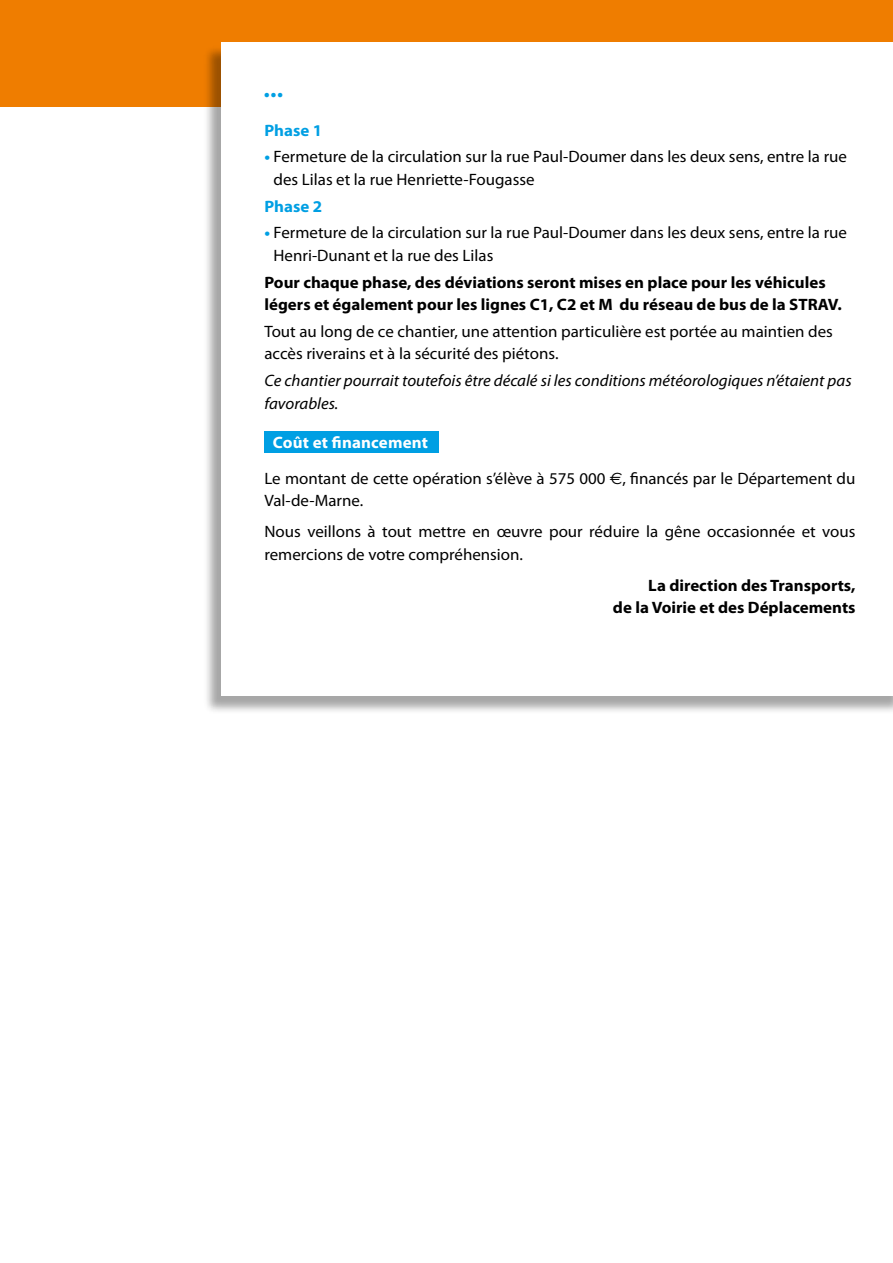
<style>
.page{position:relative;width:893px;height:1263px;background:#fff}
.page>*{position:absolute;margin:0;border:0;box-sizing:border-box;transform-origin:0 0}
.t1{font:700 24px "Myriad Pro";color:#009fe3}
.t2{font:16.5px/22.5px "Myriad Pro";color:#000}
.t3{font:700 16.5px/22.5px "Myriad Pro";color:#000}
.t4{font:italic 16.5px/22.5px "Myriad Pro";color:#000}
.t5{font:700 16.5px "Myriad Pro";color:#009fe3}
.s1{font-weight:700;color:#009fe3}
.s2{font-weight:700;color:#fff}
.s3{font-family:"Euro Sans"}
</style>
<div class="page">
<div style="left:0;top:0;width:893px;height:106px;background:#ef7d00"></div>
<div style="left:203px;top:45px;width:690px;height:669px;background:#000;opacity:.35"></div>
<div style="left:222px;top:43px;width:671px;height:653px;background:#fff"></div>
<div style="left:264px;top:431px;width:175px;height:21px;background:#009fe3"></div>
<h1 class="t1" style="left:264px;top:73px;width:21px">...</h1>
<p class="t5" style="left:264px;top:119px;width:59px">Phase 1</p>
<p class="t2" style="left:274px;top:145px;width:575px;text-indent:-9px"><span class="s1">•</span> Fermeture de la circulation sur la rue Paul-Doumer dans les deux sens, entre la rue des Lilas et la rue Henriette-Fougasse</p>
<p class="t5" style="left:264px;top:195px;width:59px">Phase 2</p>
<p class="t2" style="left:274px;top:221px;width:575px;text-indent:-9px"><span class="s1">•</span> Fermeture de la circulation sur la rue Paul-Doumer dans les deux sens, entre la rue<br>Henri-Dunant et la rue des Lilas</p>
<p class="t3" style="left:264px;top:270px;width:579px">Pour chaque phase, des déviations seront mises en place pour les véhicules légers et également pour les lignes C1, C2 et M du réseau de bus de la STRAV.</p>
<p class="t2" style="left:264px;top:320px;width:570px">Tout au long de ce chantier, une attention particulière est portée au maintien des accès riverains et à la sécurité des piétons.</p>
<p class="t4" style="left:264px;top:369px;width:589px">Ce chantier pourrait toutefois être décalé si les conditions météorologiques n’étaient pas favorables.</p>
<p class="t2" style="left:264px;top:425px;width:592px;line-height:35.4px;text-indent:9px"><span class="s2">Coût et financement<br></span>Le montant de cette opération s’élève à 575 000 <span class="s3">€</span>, financés par le Département du</p>
<p class="t2" style="left:264px;top:485px;width:592px;line-height:31px">Val-de-Marne.<br>Nous veillons à tout mettre en œuvre pour réduire la gêne occasionnée et vous</p>
<p class="t2" style="left:264px;top:542px;width:260px">remercions de votre compréhension.</p>
<p class="t3" style="left:613px;top:573px;width:244px;text-align:right">La direction des Transports,<br>de la Voirie et des Déplacements</p>
</div>
